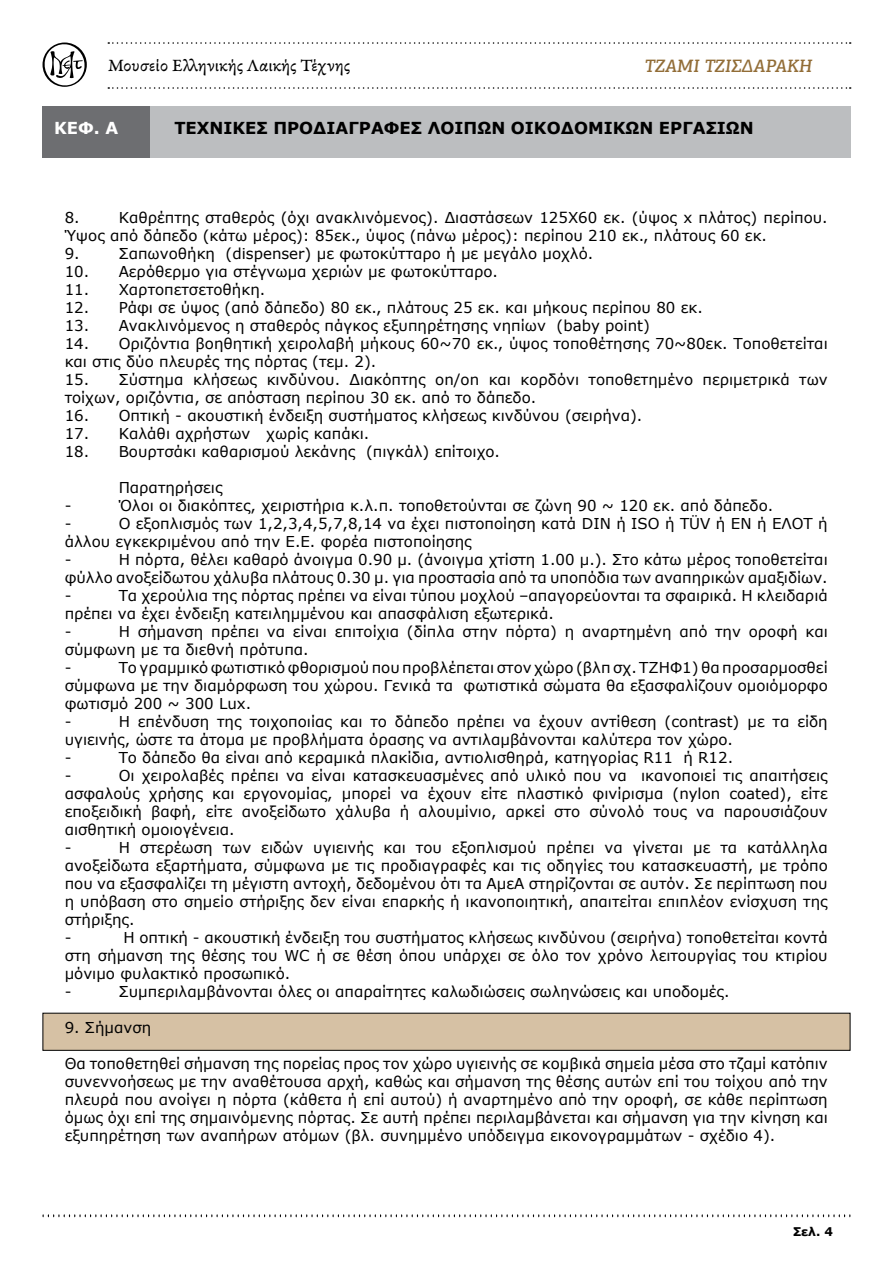
<style>
.page{position:relative;width:893px;height:1263px;background:#fff}
.page>*{position:absolute;margin:0;border:0;box-sizing:border-box;transform-origin:0 0}
.t1{font:18.3px "Garamond Premr Pro Capt";color:#000}
.t2{font:italic 500 18px "PF Centro Slab Pro";color:#926d37}
.t3{font:700 16.5px "Verdana";color:#000}
.t4{font:700 16.5px "Verdana";color:#fff}
.t5{font:15px/18px "Verdana";color:#000}
.t6{font:700 12px "Verdana";color:#000}
</style>
<div class="page">
<div style="left:43px;top:106px;width:107px;height:51px;background:#6d6e71"></div>
<div style="left:150px;top:106px;width:700px;height:51px;background:#bcbec0"></div>
<svg style="left:43px;top:42px;width:44px;height:45px"></svg>
<svg style="left:43px;top:1214px;width:807px;height:3px"></svg>
<svg style="left:108px;top:42px;width:743px;height:2px"></svg>
<svg style="left:108px;top:87px;width:743px;height:2px"></svg>
<div style="left:43px;top:1013px;width:807px;height:38px;background:#d6c1a4;border:1px solid #000"></div>
<p class="t1" style="left:108px;top:55px;width:244px">Μουσείο Ελληνικής Λαικής Τέχνης</p>
<p class="t2" style="left:645px;top:54px;width:169px">ΤΖΑΜΙ ΤΖΙΣΔΑΡΑΚΗ</p>
<p class="t4" style="left:54px;top:116px;width:66px">ΚΕΦ. Α</p>
<p class="t3" style="left:174px;top:116px;width:581px">ΤΕΧΝΙΚΕΣ ΠΡΟΔΙΑΓΡΑΦΕΣ ΛΟΙΠΩΝ ΟΙΚΟΔΟΜΙΚΩΝ ΕΡΓΑΣΙΩΝ</p>
<p class="t5" style="left:65px;top:208px;width:765px;text-indent:54px">Καθρέπτης σταθερός (όχι ανακλινόμενος). Διαστάσεων 125X60 εκ. (ύψος x πλάτος) περίπου.<br>Ύψος από δάπεδο (κάτω μέρος): 85εκ., ύψος (πάνω μέρος): περίπου 210 εκ., πλάτους 60 εκ.<br>9.</p>
<p class="t5" style="left:65px;top:208px;width:17px">8.</p>
<p class="t5" style="left:119px;top:244px;width:476px">Σαπωνοθήκη (dispenser) με φωτοκύτταρο ή με μεγάλο μοχλό.</p>
<p class="t5" style="left:65px;top:262px;width:435px">10. Αερόθερμο για στέγνωμα χεριών με φωτοκύτταρο.</p>
<p class="t5" style="left:65px;top:280px;width:202px">11. Χαρτοπετσετοθήκη.</p>
<p class="t5" style="left:65px;top:298px;width:640px">12. Ράφι σε ύψος (από δάπεδο) 80 εκ., πλάτους 25 εκ. και μήκους περίπου 80 εκ.</p>
<p class="t5" style="left:65px;top:316px;width:587px">13. Ανακλινόμενος η σταθερός πάγκος εξυπηρέτησης νηπίων (baby point)</p>
<p class="t5" style="left:65px;top:334px;width:765px">14. Οριζόντια βοηθητική χειρολαβή μήκους 60~70 εκ., ύψος τοποθέτησης 70~80εκ. Τοποθετείται και στις δύο πλευρές της πόρτας (τεμ. 2).</p>
<p class="t5" style="left:65px;top:370px;width:765px">15. Σύστημα κλήσεως κινδύνου. Διακόπτης on/on και κορδόνι τοποθετημένο περιμετρικά των τοίχων, οριζόντια, σε απόσταση περίπου 30 εκ. από το δάπεδο.</p>
<p class="t5" style="left:65px;top:406px;width:579px">16. Οπτική - ακουστική ένδειξη συστήματος κλήσεως κινδύνου (σειρήνα).</p>
<p class="t5" style="left:65px;top:424px;width:306px">17. Καλάθι αχρήστων χωρίς καπάκι.</p>
<p class="t5" style="left:65px;top:442px;width:437px">18. Βουρτσάκι καθαρισμού λεκάνης (πιγκάλ) επίτοιχο.</p>
<p class="t5" style="left:119px;top:478px;width:106px">Παρατηρήσεις</p>
<p class="t5" style="left:65px;top:496px;width:8px">-</p>
<p class="t5" style="left:119px;top:496px;width:656px">Όλοι οι διακόπτες, χειριστήρια κ.λ.π. τοποθετούνται σε ζώνη 90 ~ 120 εκ. από δάπεδο.</p>
<p class="t5" style="left:65px;top:514px;width:8px">-</p>
<p class="t5" style="left:65px;top:514px;width:765px;text-indent:54px">Ο εξοπλισμός των 1,2,3,4,5,7,8,14 να έχει πιστοποίηση κατά DIN ή ISO ή TÜV ή ΕΝ ή ΕΛΟΤ ή άλλου εγκεκριμένου από την Ε.Ε. φορέα πιστοποίησης<br>-</p>
<p class="t5" style="left:65px;top:550px;width:765px;text-align:justify;text-indent:54px">Η πόρτα, θέλει καθαρό άνοιγμα 0.90 μ. (άνοιγμα χτίστη 1.00 μ.). Στο κάτω μέρος τοποθετείται φύλλο ανοξείδωτου χάλυβα πλάτους 0.30 μ. για προστασία από τα υποπόδια των αναπηρικών αμαξιδίων. -</p>
<p class="t5" style="left:65px;top:586px;width:765px;text-indent:54px">Τα χερούλια της πόρτας πρέπει να είναι τύπου μοχλού –απαγορεύονται τα σφαιρικά. Η κλειδαριά πρέπει να έχει ένδειξη κατειλημμένου και απασφάλιση εξωτερικά.<br>-</p>
<p class="t5" style="left:65px;top:622px;width:765px;text-indent:54px">Η σήμανση πρέπει να είναι επιτοίχια (δίπλα στην πόρτα) η αναρτημένη από την οροφή και σύμφωνη με τα διεθνή πρότυπα.<br>-</p>
<p class="t5" style="left:65px;top:658px;width:765px;text-indent:54px">Το γραμμικό φωτιστικό φθορισμού που προβλέπεται στον χώρο (βλπ σχ. ΤΖΗΦ1) θα προσαρμοσθεί σύμφωνα με την διαμόρφωση του χώρου. Γενικά τα φωτιστικά σώματα θα εξασφαλίζουν ομοιόμορφο φωτισμό 200 ~ 300 Lux.<br>-</p>
<p class="t5" style="left:65px;top:712px;width:765px;text-indent:54px">Η επένδυση της τοιχοποιίας και το δάπεδο πρέπει να έχουν αντίθεση (contrast) με τα είδη υγιεινής, ώστε τα άτομα με προβλήματα όρασης να αντιλαμβάνονται καλύτερα τον χώρο.<br>-</p>
<p class="t5" style="left:119px;top:748px;width:616px">Το δάπεδο θα είναι από κεραμικά πλακίδια, αντιολισθηρά, κατηγορίας R11 ή R12.</p>
<p class="t5" style="left:65px;top:766px;width:765px;text-indent:54px">Οι χειρολαβές πρέπει να είναι κατασκευασμένες από υλικό που να ικανοποιεί τις απαιτήσεις ασφαλούς χρήσης και εργονομίας, μπορεί να έχουν είτε πλαστικό φινίρισμα (nylon coated), είτε εποξειδική βαφή, είτε ανοξείδωτο χάλυβα ή αλουμίνιο, αρκεί στο σύνολό τους να παρουσιάζουν αισθητική ομοιογένεια.<br>-</p>
<p class="t5" style="left:65px;top:766px;width:8px">-</p>
<p class="t5" style="left:65px;top:838px;width:765px;text-indent:54px">Η στερέωση των ειδών υγιεινής και του εξοπλισμού πρέπει να γίνεται με τα κατάλληλα ανοξείδωτα εξαρτήματα, σύμφωνα με τις προδιαγραφές και τις οδηγίες του κατασκευαστή, με τρόπο που να εξασφαλίζει τη μέγιστη αντοχή, δεδομένου ότι τα ΑμεΑ στηρίζονται σε αυτόν. Σε περίπτωση που η υπόβαση στο σημείο στήριξης δεν είναι επαρκής ή ικανοποιητική, απαιτείται επιπλέον ενίσχυση της στήριξης.<br>-</p>
<p class="t5" style="left:65px;top:928px;width:765px;text-indent:59px">Η οπτική - ακουστική ένδειξη του συστήματος κλήσεως κινδύνου (σειρήνα) τοποθετείται κοντά στη σήμανση της θέσης του WC ή σε θέση όπου υπάρχει σε όλο τον χρόνο λειτουργίας του κτιρίου μόνιμο φυλακτικό προσωπικό.<br>-</p>
<p class="t5" style="left:119px;top:982px;width:612px">Συμπεριλαμβάνονται όλες οι απαραίτητες καλωδιώσεις σωληνώσεις και υποδομές.</p>
<p class="t5" style="left:65px;top:1018px;width:88px">9. Σήμανση</p>
<p class="t5" style="left:65px;top:1054px;width:765px;text-align:justify">Θα τοποθετηθεί σήμανση της πορείας προς τον χώρο υγιεινής σε κομβικά σημεία μέσα στο τζαμί κατόπιν συνεννοήσεως με την αναθέτουσα αρχή, καθώς και σήμανση της θέσης αυτών επί του τοίχου από την πλευρά που ανοίγει η πόρτα (κάθετα ή επί αυτού) ή αναρτημένο από την οροφή, σε κάθε περίπτωση όμως όχι επί της σημαινόμενης πόρτας. Σε αυτή πρέπει περιλαμβάνεται και σήμανση για την κίνηση και εξυπηρέτηση των αναπήρων ατόμων (βλ. συνημμένο υπόδειγμα εικονογραμμάτων - σχέδιο 4).</p>
<p class="t6" style="left:793px;top:1223px;width:42px">Σελ. 4</p>
</div>
